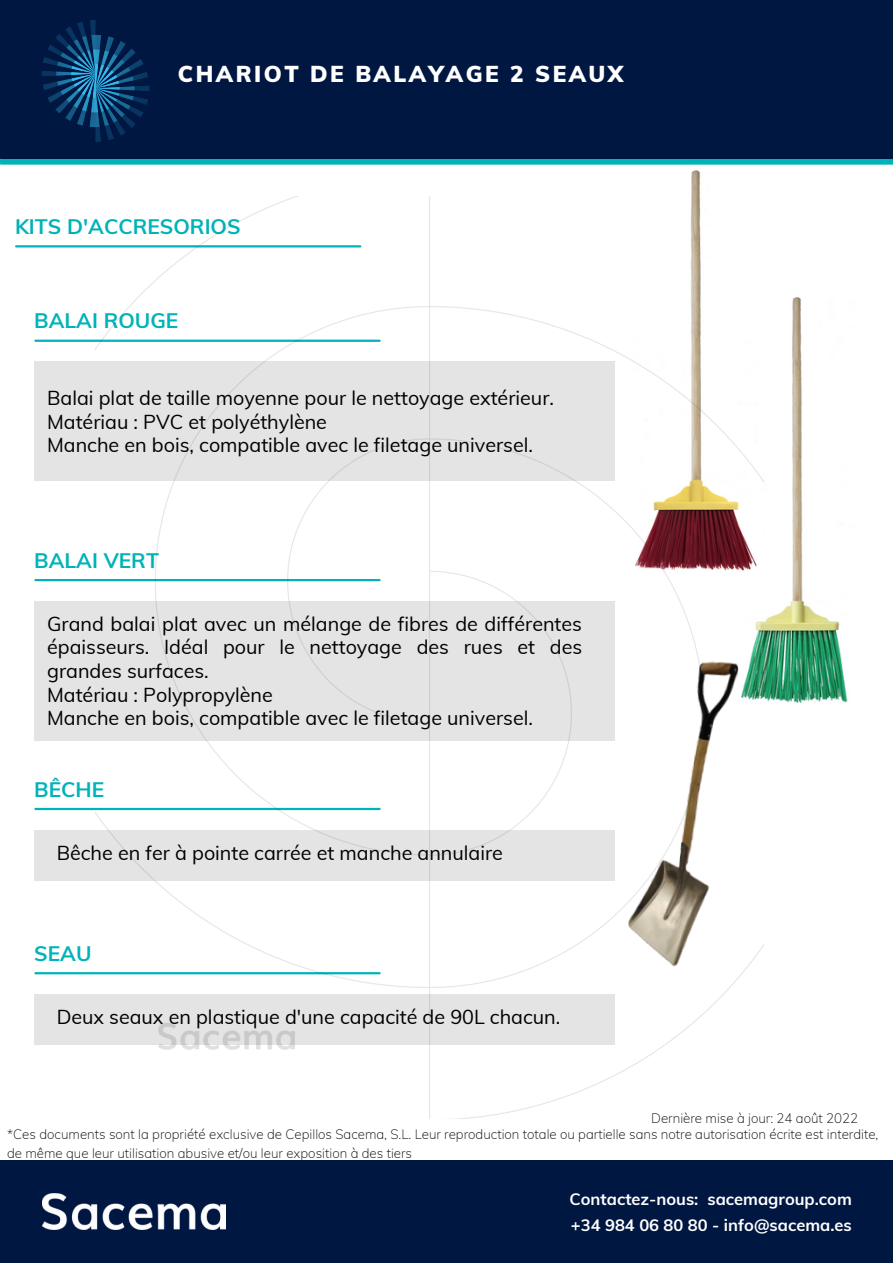
<style>
.page{position:relative;width:893px;height:1264px;background:#fff}
.page>*{position:absolute;margin:0;border:0;box-sizing:border-box;transform-origin:0 0}
.t1{font:900 22.5px "Muli";letter-spacing:.11em;color:#fff}
.t2{font:700 21px "Muli";color:#00b3b9}
.t3{font:19.8px/23.5px "Muli";color:#000}
.t4{font:700 16.5px/25.8px "Muli";color:#fff}
.t5{font:200 13.35px/18.6px "Muli";color:#000}
</style>
<div class="page">
<div style="left:0;top:0;width:892px;height:159px;background:#001742"></div>
<img style="left:41px;top:20px;width:108px;height:122px">
<div style="left:1px;top:159px;width:891px;height:6px;background:#00b3b9"></div>
<div style="left:0;top:1160px;width:892px;height:102px;background:#001742"></div>
<img style="left:42px;top:1193px;width:183px;height:36px">
<hr style="left:16px;top:245px;width:344px;height:2px;background:#00b3b9">
<div style="left:34px;top:362px;width:580px;height:119px;background:#e4e4e4"></div>
<img style="left:763px;top:297px;width:85px;height:406px">
<img style="left:691px;top:170px;width:9px;height:26px">
<hr style="left:35px;top:339px;width:344px;height:3px;background:#00b3b9">
<div style="left:34px;top:601px;width:580px;height:139px;background:#e4e4e4"></div>
<hr style="left:35px;top:579px;width:344px;height:2px;background:#00b3b9">
<div style="left:34px;top:830px;width:580px;height:50px;background:#e4e4e4"></div>
<hr style="left:35px;top:807px;width:344px;height:3px;background:#00b3b9">
<div style="left:34px;top:994px;width:580px;height:50px;background:#e4e4e4"></div>
<hr style="left:35px;top:972px;width:344px;height:2px;background:#00b3b9">
<img style="left:95px;top:196px;width:668px;height:922px">
<p class="t1" style="left:178px;top:60px;width:447px">CHARIOT DE BALAYAGE 2 SEAUX</p>
<p class="t2" style="left:15px;top:213px;width:227px">KITS D'ACCRESORIOS</p>
<p class="t2" style="left:34px;top:307px;width:146px">BALAI ROUGE</p>
<p class="t3" style="left:47px;top:385px;width:508px">Balai plat de taille moyenne pour le nettoyage extérieur.<br>Matériau : PVC et polyéthylène<br>Manche en bois, compatible avec le filetage universel.</p>
<p class="t2" style="left:34px;top:546px;width:126px">BALAI VERT</p>
<p class="t3" style="left:47px;top:611px;width:536px">Grand balai plat avec un mélange de fibres de différentes épaisseurs. Idéal pour le nettoyage des rues et des grandes surfaces.<br>Matériau : Polypropylène<br>Manche en bois, compatible avec le filetage universel.</p>
<p class="t2" style="left:34px;top:775px;width:72px">BÊCHE</p>
<p class="t3" style="left:57px;top:840px;width:448px">Bêche en fer à pointe carrée et manche annulaire</p>
<p class="t2" style="left:34px;top:939px;width:59px">SEAU</p>
<p class="t3" style="left:57px;top:1004px;width:505px">Deux seaux en plastique d'une capacité de 90L chacun.</p>
<p class="t5" style="left:651px;top:1108px;width:208px">Dernière mise à jour: 24 août 2022</p>
<p class="t5" style="left:7px;top:1124px;width:872px">*Ces documents sont la propriété exclusive de Cepillos Sacema, S.L. Leur reproduction totale ou partielle sans notre autorisation écrite est interdite, de même que leur utilisation abusive et/ou leur exposition à des tiers</p>
<p class="t4" style="left:569px;top:1185px;width:284px">Contactez-nous: sacemagroup.com +34 984 06 80 80 - info@sacema.es</p>
</div>
